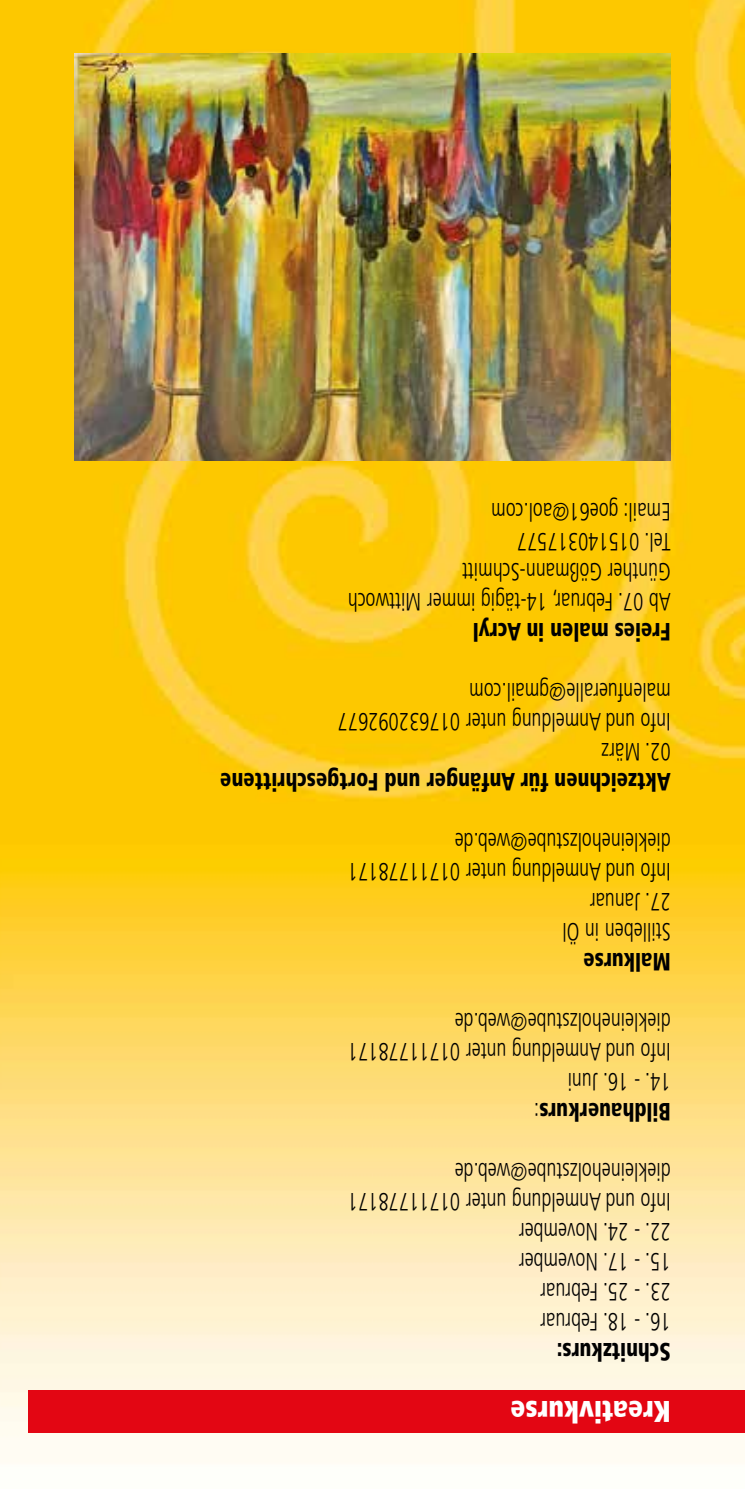
<style>
.page{position:relative;width:745px;height:1489px;background:#fff}
.page>*{position:absolute;margin:0;border:0;box-sizing:border-box;transform-origin:0 0}
.t1{font:900 condensed 30px "Frutiger";color:#fff;scale:.9 1}
.t2{font:300 condensed 25px/30px "Frutiger";color:#000;scale:.85 1}
.t3{font:900 condensed 25px "Frutiger";color:#000;scale:.85 1}
.s1{font-weight:300}
</style>
<div class="page">
<img style="left:0;top:0;width:744px;height:1463px">
<div style="left:28px;top:1389px;width:716px;height:43px;background:#e30613"></div>
<img style="left:74px;top:53px;width:596px;height:408px">
<p class="t2" style="left:670px;top:616px;width:381px;rotate:-180deg">Ab 07. Februar, 14-tägig immer Mittwoch<br>Günther Gößmann-Schmitt<br>Tel. 015140317577<br>Email: goe61@aol.com</p>
<p class="t3" style="left:670px;top:646px;width:234px;rotate:-180deg">Freies malen in Acryl</p>
<p class="t2" style="left:670px;top:766px;width:393px;rotate:-180deg">02. März<br>Info und Anmeldung unter 017632092677 malenfueralle@gmail.com</p>
<p class="t3" style="left:670px;top:796px;width:531px;rotate:-180deg">Aktzeichnen für Anfänger und Fortgeschrittene</p>
<p class="t2" style="left:670px;top:916px;width:381px;rotate:-180deg">27. Januar<br>Info und Anmeldung unter 01711778171 diekleineholzstube@web.de</p>
<p class="t2" style="left:670px;top:946px;width:129px;rotate:-180deg">Stilleben in Öl</p>
<p class="t3" style="left:670px;top:976px;width:104px;rotate:-180deg">Malkurse</p>
<p class="t2" style="left:670px;top:1096px;width:381px;rotate:-180deg">14. - 16. Juni<br>Info und Anmeldung unter 01711778171 diekleineholzstube@web.de</p>
<p class="t3" style="left:670px;top:1126px;width:162px;rotate:-180deg">Bildhauerkurs<span class="s1">:</span></p>
<p class="t2" style="left:670px;top:1246px;width:381px;rotate:-180deg">22. - 24. November<br>Info und Anmeldung unter 01711778171 diekleineholzstube@web.de</p>
<p class="t2" style="left:670px;top:1276px;width:180px;rotate:-180deg">15. - 17. November</p>
<p class="t2" style="left:670px;top:1306px;width:155px;rotate:-180deg">23. - 25. Februar</p>
<p class="t2" style="left:670px;top:1336px;width:155px;rotate:-180deg">16. - 18. Februar</p>
<p class="t3" style="left:670px;top:1366px;width:135px;rotate:-180deg">Schnitzkurs:</p>
<p class="t1" style="left:670px;top:1429px;width:179px;rotate:-180deg">Kreativkurse</p>
</div>
